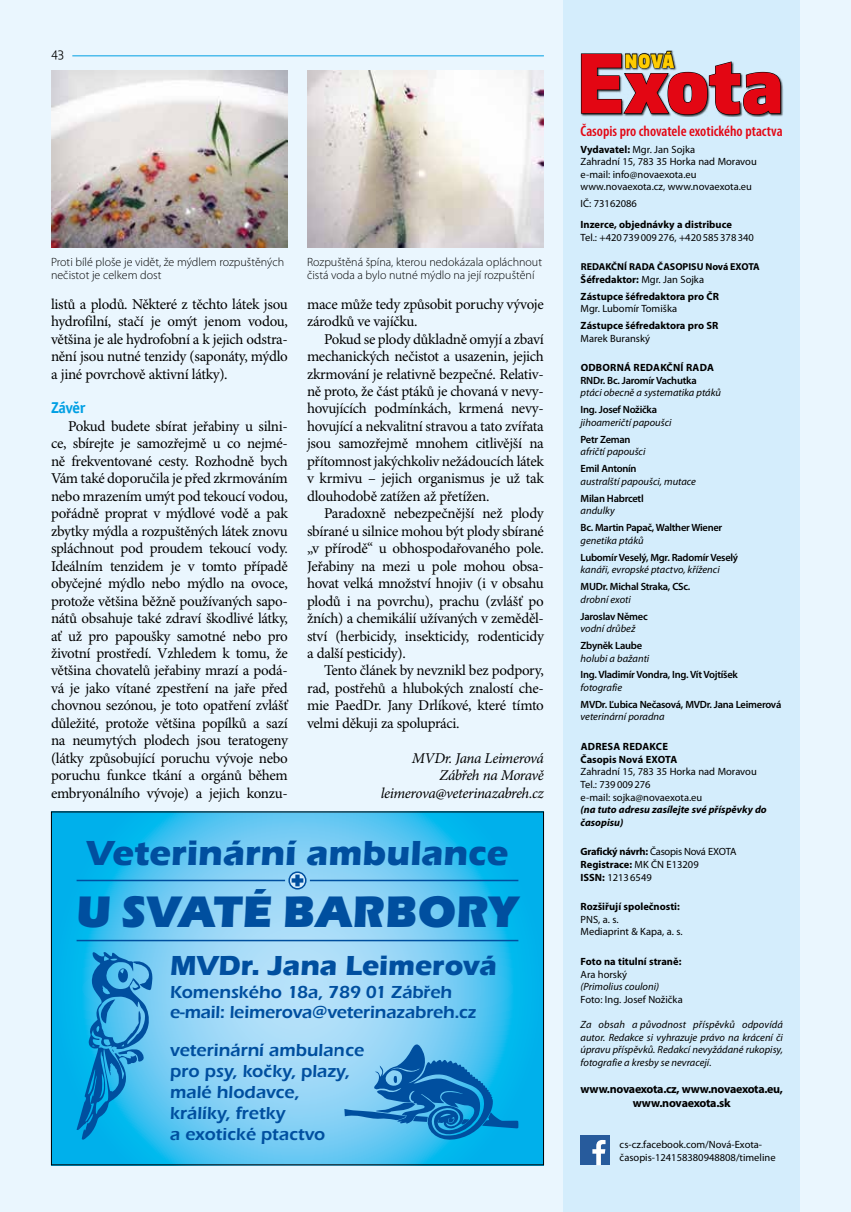
<style>
.page{position:relative;width:851px;height:1212px;background:#fff}
.page>*{position:absolute;margin:0;border:0;box-sizing:border-box;transform-origin:0 0}
.t1{font:800 78.75px "Apex New";letter-spacing:.01em;color:#e30613}
.t2{font:900 45.75px "Eras Itc TOT";letter-spacing:.015em;color:#004f9f;scale:.93 1}
.t3{font:700 36px "Eras Itc TOT";color:#004f9f}
.t4{font:700 28.5px "Eras Itc TOT";color:#004f9f}
.t5{font:600 18px/21px "Eras Itc TOT";color:#004f9f}
.t6{font:900 18px "Apex New";color:#fc0}
.t7{font:600 17.85px "Eras Itc TOT";color:#004f9f}
.t8{font:700 15.75px "Officina Sans Itc TOT";letter-spacing:-.02em;color:#009fe3}
.t9{font:15px/17.4px "Minion Pro";letter-spacing:-.02em;color:#000;text-align:justify}
.t10{font:italic 15px/17.4px "Minion Pro";letter-spacing:-.025em;color:#000;text-align:right}
.t11{font:600 condensed 15px "Myriad Pro";color:#e30613}
.t12{font:300 12px/13.5px "Myriad Pro";color:#000}
.t13{font:700 12px/14.4px "Myriad Pro";letter-spacing:-.025em;color:#000;text-align:center}
.t14{font:12px "Apex New";color:#000}
.t15{font:10.5px/12.6px "Myriad Pro";color:#000}
.t16{font:italic 10.5px/12.6px "Myriad Pro";color:#000;text-align:justify}
.t17{font:600 10.5px "Myriad Pro";letter-spacing:-.025em;color:#000}
.t18{font:700 10.5px/16.8px "Myriad Pro";color:#000}
.t19{font:10.5px/12.6px "Myriad Pro";letter-spacing:-.025em;color:#000}
.t20{font:italic 700 10.5px/12.6px "Myriad Pro";color:#000}
.t21{font:700 10.5px "Myriad Pro";letter-spacing:.02em;color:#000}
.t22{font:700 10.05px "Myriad Pro";color:#000}
.s1{font-weight:700}
.s2{font-weight:400}
</style>
<div class="page">
<div style="left:0;top:0;width:850px;height:1212px;background:#eaf6fe"></div>
<div style="left:563px;top:0;width:237px;height:1212px;background:#d4edfc"></div>
<div style="left:580px;top:53px;width:203px;height:64px;background:#000;opacity:.75"></div>
<svg style="left:580px;top:50px;width:201px;height:65px"></svg>
<div style="left:580px;top:1135px;width:30px;height:30px;background:#275b9c"></div>
<svg style="left:592px;top:1140px;width:13px;height:25px"></svg>
<svg style="left:53px;top:813px;width:489px;height:350px;background:#64c9f2"></svg>
<div style="left:68px;top:943px;width:93px;height:205px;background:#fff;opacity:.65"></div>
<svg style="left:76px;top:951px;width:76px;height:189px;background:#25a0d9"></svg>
<div style="left:335px;top:1035px;width:192px;height:114px;background:#fff;opacity:.65"></div>
<svg style="left:344px;top:1044px;width:174px;height:96px;background:#389cd5"></svg>
<hr style="left:310px;top:880px;width:208px;height:1px;background:#004f9f">
<hr style="left:77px;top:940px;width:441px;height:1px;background:#004f9f">
<hr style="left:77px;top:880px;width:208px;height:1px;background:#004f9f">
<svg style="left:289px;top:872px;width:17px;height:17px"></svg>
<div style="left:288px;top:871px;width:18px;height:18px;border:2px solid #004f9f;border-radius:50%"></div>
<svg style="left:291px;top:875px;width:12px;height:11px"></svg>
<img style="left:51px;top:70px;width:237px;height:178px">
<img style="left:307px;top:70px;width:237px;height:178px">
<hr style="left:72px;top:55px;width:472px;height:1px;background:#009fe3">
<p class="t14" style="left:51px;top:46px;width:14px">43</p>
<p class="t12" style="left:51px;top:255px;width:234px">Proti bílé ploše je vidět, že mýdlem rozpuštěných nečistot je celkem dost</p>
<p class="t12" style="left:307px;top:255px;width:236px">Rozpuštěná špína, kterou nedokázala opláchnout čistá voda a bylo nutné mýdlo na její rozpuštění</p>
<p class="t9" style="left:51px;top:296px;width:238px">listů a plodů. Některé z těchto látek jsou hydrofilní, stačí je omýt jenom vodou, většina je ale hydrofobní a k jejich odstra&shy;nění jsou nutné tenzidy (saponáty, mýdlo a jiné povrchově aktivní látky).</p>
<p class="t8" style="left:51px;top:398px;width:36px">Závěr</p>
<p class="t9" style="left:51px;top:418px;width:238px;text-indent:17px">Pokud budete sbírat jeřabiny u silni&shy;ce, sbírejte je samozřejmě u co nejmé&shy;ně frekventované cesty. Rozhodně bych Vám také doporučila je před zkrmováním nebo mrazením umýt pod tekoucí vodou, pořádně proprat v mýdlové vodě a pak zbytky mýdla a rozpuštěných látek znovu spláchnout pod proudem tekoucí vody.<br>Ideálním tenzidem je v tomto případě obyčejné mýdlo nebo mýdlo na ovoce, protože většina běžně používaných sapo&shy;nátů obsahuje také zdraví škodlivé látky, ať už pro papoušky samotné nebo pro životní prostředí. Vzhledem k tomu, že většina chovatelů jeřabiny mrazí a podá&shy;vá je jako vítané zpestření na jaře před chovnou sezónou, je toto opatření zvlášť důležité, protože většina popílků a sazí na neumytých plodech jsou teratogeny (látky způsobující poruchu vývoje nebo poruchu funkce tkání a orgánů během embryonálního vývoje) a jejich konzu-</p>
<p class="t9" style="left:307px;top:296px;width:238px">mace může tedy způsobit poruchy vývoje zárodků ve vajíčku.</p>
<p class="t9" style="left:307px;top:331px;width:238px;text-indent:17px">Pokud se plody důkladně omyjí a zbaví mechanických nečistot a usazenin, jejich zkrmování je relativně bezpečné. Relativ&shy;ně proto, že část ptáků je chovaná v nevy&shy;hovujících podmínkách, krmená nevy&shy;hovující a nekvalitní stravou a tato zvířata jsou samozřejmě mnohem citlivější na přítomnost jakýchkoliv nežádoucích látek v krmivu – jejich organismus je už tak dlouhodobě zatížen až přetížen.</p>
<p class="t9" style="left:307px;top:505px;width:238px;text-indent:17px">Paradoxně nebezpečnější než plody sbírané u silnice mohou být plody sbírané „v přírodě“ u obhospodařovaného pole.<br>Jeřabiny na mezi u pole mohou obsa&shy;hovat velká množství hnojiv (i v obsahu plodů i na povrchu), prachu (zvlášť po žních) a chemikálií užívaných v zeměděl&shy;ství (herbicidy, insekticidy, rodenticidy a další pesticidy).</p>
<p class="t9" style="left:307px;top:662px;width:238px;text-indent:17px">Tento článek by nevznikl bez podpory, rad, postřehů a hlubokých znalostí che&shy;mie PaedDr. Jany Drlíkové, které tímto velmi děkuji za spolupráci.</p>
<p class="t10" style="left:381px;top:750px;width:164px">MVDr. Jana Leimerová<br>Zábřeh na Moravě leimerova@veterinazabreh.cz</p>
<h3 class="t3" style="left:87px;top:833px;width:423px">Veterinární ambulance</h3>
<h2 class="t2" style="left:77px;top:885px;width:476px">U SVATÉ BARBORY</h2>
<h3 class="t4" style="left:170px;top:949px;width:328px">MVDr. Jana Leimerová</h3>
<p class="t5" style="left:170px;top:983px;width:308px;line-height:19.5px">Komenského 18a, 789 01 Zábřeh e-mail: leimerova@veterinazabreh.cz</p>
<p class="t5" style="left:170px;top:1040px;width:196px">veterinární ambulance pro psy, kočky, plazy, malé hlodavce, králíky, fretky</p>
<p class="t7" style="left:170px;top:1123px;width:157px">a exotické ptactvo</p>
<p class="t6" style="left:625px;top:49px;width:50px">NOVÁ</p>
<h1 class="t1" style="left:578px;top:29px;width:205px">Exota</h1>
<p class="t11" style="left:580px;top:123px;width:203px">Časopis pro chovatele exotického ptactva</p>
<p class="t15" style="left:580px;top:143px;width:178px"><span class="s1">Vydavatel:</span> Mgr. Jan Sojka<br>Zahradní 15, 783 35 Horka nad Moravou e-mail: info@novaexota.eu www.novaexota.cz, www.novaexota.eu</p>
<p class="t15" style="left:580px;top:198px;width:58px">IČ: 73162086</p>
<p class="t18" style="left:580px;top:217px;width:153px">Inzerce, objednávky a distribuce</p>
<p class="t15" style="left:580px;top:231px;width:175px">Tel.: +420739009276, +420585378340</p>
<p class="t22" style="left:580px;top:261px;width:180px">REDAKČNÍ RADA ČASOPISU Nová EXOTA</p>
<p class="t18" style="left:580px;top:271px;width:140px">Šéfredaktor: <span class="s2">Mgr. Jan Sojka<br></span>Zástupce šéfredaktora pro ČR</p>
<p class="t15" style="left:580px;top:303px;width:98px">Mgr. Lubomír Tomiška</p>
<p class="t18" style="left:580px;top:317px;width:139px">Zástupce šéfredaktora pro SR</p>
<p class="t15" style="left:580px;top:332px;width:71px">Marek Buranský</p>
<p class="t21" style="left:580px;top:362px;width:135px">ODBORNÁ REDAKČNÍ RADA</p>
<p class="t17" style="left:580px;top:374px;width:118px">RNDr. Bc. Jaromír Vachutka</p>
<p class="t16" style="left:580px;top:387px;width:142px">ptáci obecně a systematika ptáků</p>
<p class="t17" style="left:580px;top:404px;width:78px">Ing. Josef Nožička</p>
<p class="t16" style="left:580px;top:416px;width:92px">jihoameričtí papoušci</p>
<p class="t17" style="left:580px;top:433px;width:51px">Petr Zeman</p>
<p class="t16" style="left:580px;top:446px;width:66px">afričtí papoušci</p>
<p class="t17" style="left:580px;top:463px;width:58px">Emil Antonín</p>
<p class="t16" style="left:580px;top:475px;width:117px">australští papoušci, mutace</p>
<p class="t17" style="left:580px;top:492px;width:65px">Milan Habrcetl</p>
<p class="t16" style="left:580px;top:505px;width:36px">andulky</p>
<p class="t17" style="left:580px;top:522px;width:143px">Bc. Martin Papač, Walther Wiener</p>
<p class="t16" style="left:580px;top:534px;width:65px">genetika ptáků</p>
<p class="t17" style="left:580px;top:551px;width:159px">Lubomír Veselý, Mgr. Radomír Veselý</p>
<p class="t16" style="left:580px;top:564px;width:141px">kanáři, evropské ptactvo, kříženci</p>
<p class="t17" style="left:580px;top:581px;width:111px">MUDr. Michal Straka, CSc.</p>
<p class="t16" style="left:580px;top:593px;width:52px">drobní exoti</p>
<p class="t17" style="left:580px;top:610px;width:69px">Jaroslav Němec</p>
<p class="t16" style="left:580px;top:622px;width:56px">vodní drůbež</p>
<p class="t17" style="left:580px;top:640px;width:63px">Zbyněk Laube</p>
<p class="t16" style="left:580px;top:652px;width:70px">holubi a bažanti</p>
<p class="t17" style="left:580px;top:669px;width:159px">Ing. Vladimír Vondra, Ing. Vít Vojtíšek</p>
<p class="t16" style="left:580px;top:681px;width:43px">fotografie</p>
<p class="t17" style="left:580px;top:698px;width:202px">MVDr. Ľubica Nečasová, MVDr. Jana Leimerová</p>
<p class="t16" style="left:580px;top:711px;width:85px">veterinární poradna</p>
<p class="t18" style="left:580px;top:740px;width:98px;line-height:12.6px">ADRESA REDAKCE<br>Časopis Nová EXOTA</p>
<p class="t15" style="left:580px;top:766px;width:178px">Zahradní 15, 783 35 Horka nad Moravou<br>Tel.: 739009276<br>e-mail: sojka@novaexota.eu</p>
<p class="t20" style="left:580px;top:803px;width:188px">(na tuto adresu zasílejte své příspěvky do časopisu)</p>
<p class="t19" style="left:580px;top:846px;width:157px"><span class="s1">Grafický návrh:</span> Časopis Nová EXOTA<br><span class="s1">Registrace:</span> MK ČN E13209<br><span class="s1">ISSN:</span> 12136549</p>
<p class="t18" style="left:580px;top:898px;width:101px">Rozšiřují společnosti:</p>
<p class="t15" style="left:580px;top:913px;width:104px">PNS, a. s.<br>Mediaprint &amp; Kapa, a. s.</p>
<p class="t18" style="left:580px;top:953px;width:102px">Foto na titulní straně:</p>
<p class="t15" style="left:580px;top:968px;width:48px">Ara horský</p>
<p class="t16" style="left:580px;top:980px;width:80px">(Primolius couloni)</p>
<p class="t15" style="left:580px;top:993px;width:104px">Foto: Ing. Josef Nožička</p>
<p class="t16" style="left:580px;top:1018px;width:204px">Za obsah a původnost příspěvků odpovídá autor. Redakce si vyhrazuje právo na krácení či úpravu příspěvků. Redakcí nevyžádané rukopisy, fotografie a kresby se nevracejí.</p>
<p class="t13" style="left:580px;top:1082px;width:204px">www.novaexota.cz, www.novaexota.eu, www.novaexota.sk</p>
<p class="t15" style="left:619px;top:1138px;width:157px">cs-cz.facebook.com/Nová-Exota&shy;časopis-124158380948808/timeline</p>
</div>
